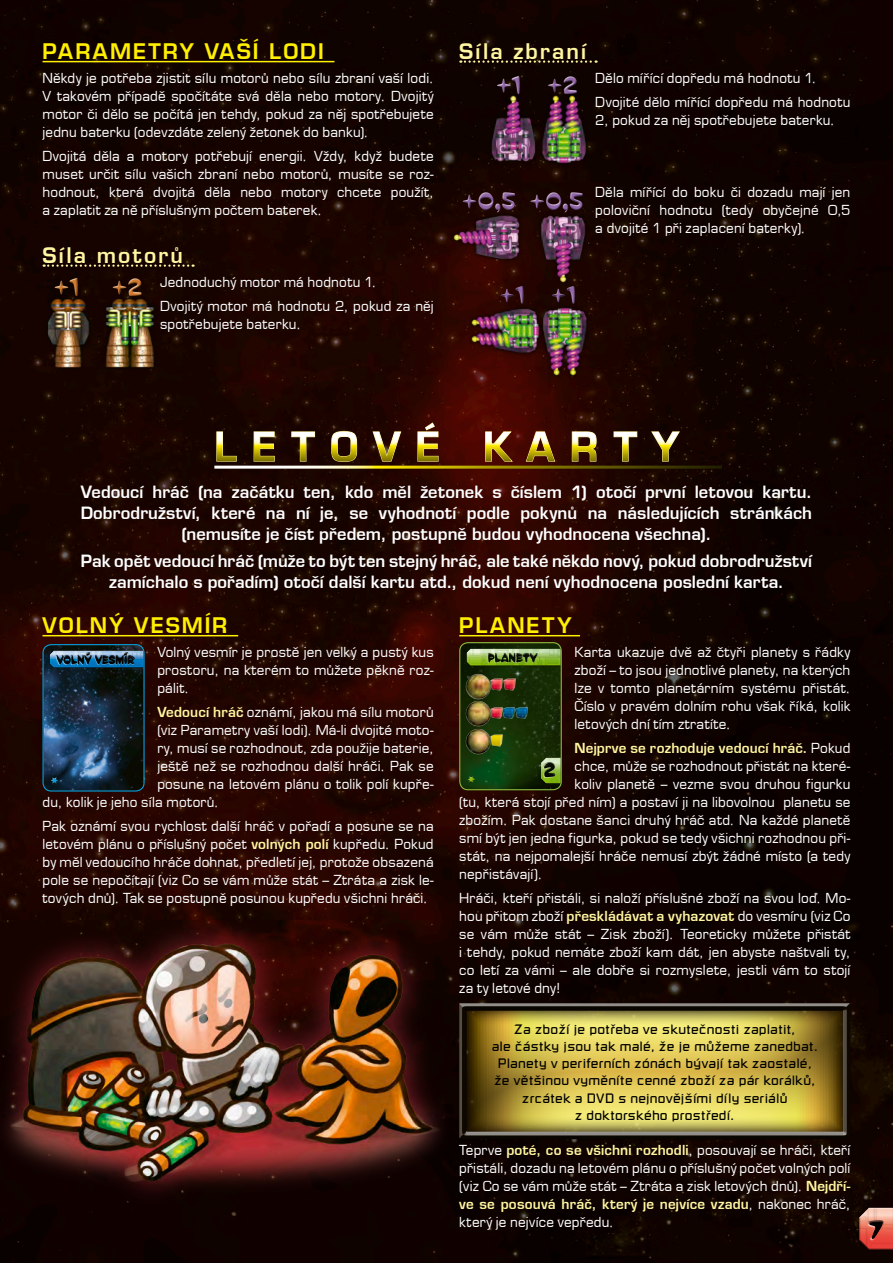
<style>
.page{position:relative;width:893px;height:1263px;background:#fff}
.page>*{position:absolute;margin:0;border:0;box-sizing:border-box;transform-origin:0 0}
.t1{font:39px "Euromode CE Bold 16 04 24";letter-spacing:.4em;color:#fff}
.t2{font:500 27px "Amorpheus";color:#9468a8}
.t3{font:21px "Euromode CE Bold 16 04 24";letter-spacing:.1em;color:#ffef00}
.t4{font:21px "Euromode CE Bold 16 04 24";letter-spacing:.1em;color:#fff6a1}
.t5{font:500 20.7px "Amorpheus";color:#00a0e4}
.t6{font:500 20.7px "Amorpheus";color:#8bbc0c}
.t7{font:16.5px/21px "Euromode CE Bold 16 04 24";letter-spacing:.005em;color:#fff;text-align:center}
.t8{font:13.5px/18px "Euromode CE Normal 16 04 24";letter-spacing:.015em;color:#fff;text-align:justify}
.t9{font:500 13.5px/17.2px "Russell Square CE";letter-spacing:.015em;color:#000;text-align:center}
.t10{font:13.5px "Euromode CE Bold 16 04 24";letter-spacing:.015em;color:#fff6a1}
.s1{font-family:"Amorpheus";font-weight:500;font-size:27px;color:#d1792c}
.s2{font-family:"Euromode CE Bold 16 04 24";color:#fff6a1}
.s3{font-family:"Euromode CE Normal 16 04 24";color:#fff}
</style>
<div class="page">
<img style="left:0;top:0;width:893px;height:1263px">
<hr style="left:43px;top:61px;width:291px;height:1px;background:#ffef00">
<svg style="left:44px;top:264px;width:150px;height:3px"></svg>
<img style="left:43px;top:286px;width:45px;height:83px">
<img style="left:88px;top:286px;width:72px;height:83px">
<div style="left:53px;top:276px;width:27px;height:21px;background:#150300"></div>
<svg style="left:53px;top:278px;width:27px;height:20px"></svg>
<svg style="left:111px;top:276px;width:33px;height:4px"></svg>
<svg style="left:111px;top:280px;width:33px;height:18px"></svg>
<svg style="left:460px;top:60px;width:137px;height:3px"></svg>
<img style="left:555px;top:94px;width:36px;height:83px">
<img style="left:490px;top:94px;width:65px;height:83px">
<div style="left:495px;top:74px;width:27px;height:21px;background:#0f0300"></div>
<svg style="left:495px;top:76px;width:27px;height:20px"></svg>
<svg style="left:546px;top:74px;width:33px;height:4px"></svg>
<svg style="left:546px;top:78px;width:33px;height:18px"></svg>
<img style="left:521px;top:200px;width:69px;height:84px">
<img style="left:452px;top:196px;width:83px;height:83px">
<svg style="left:461px;top:190px;width:57px;height:3px"></svg>
<svg style="left:461px;top:193px;width:57px;height:22px"></svg>
<svg style="left:528px;top:190px;width:57px;height:3px"></svg>
<svg style="left:528px;top:193px;width:57px;height:22px"></svg>
<img style="left:523px;top:294px;width:68px;height:83px">
<img style="left:470px;top:289px;width:83px;height:84px">
<div style="left:498px;top:284px;width:28px;height:20px;background:#2a0300"></div>
<svg style="left:498px;top:285px;width:28px;height:21px"></svg>
<div style="left:550px;top:284px;width:27px;height:20px;background:#1c0400"></div>
<svg style="left:550px;top:286px;width:27px;height:20px"></svg>
<hr style="left:214px;top:466px;width:508px;height:3px;background:#fff">
<svg style="left:216px;top:431px;width:21px;height:31px"></svg>
<svg style="left:253px;top:431px;width:22px;height:31px"></svg>
<svg style="left:291px;top:431px;width:24px;height:31px"></svg>
<svg style="left:331px;top:431px;width:26px;height:31px"></svg>
<svg style="left:372px;top:431px;width:29px;height:31px"></svg>
<svg style="left:417px;top:422px;width:22px;height:40px"></svg>
<svg style="left:485px;top:431px;width:28px;height:31px"></svg>
<svg style="left:526px;top:431px;width:29px;height:31px"></svg>
<svg style="left:572px;top:431px;width:25px;height:31px"></svg>
<svg style="left:613px;top:431px;width:25px;height:31px"></svg>
<svg style="left:651px;top:431px;width:29px;height:31px"></svg>
<hr style="left:43px;top:635px;width:195px;height:1px;background:#ffef00">
<img style="left:44px;top:645px;width:99px;height:145px">
<div style="left:50px;top:776px;width:10px;height:8px;background:#08141b"></div>
<svg style="left:50px;top:777px;width:10px;height:8px"></svg>
<svg style="left:50px;top:650px;width:93px;height:3px"></svg>
<svg style="left:50px;top:653px;width:93px;height:15px"></svg>
<div style="left:43px;top:644px;width:102px;height:147px;border:1px solid #00a3e0;border-radius:8px"></div>
<hr style="left:459px;top:635px;width:121px;height:1px;background:#ffef00">
<img style="left:460px;top:643px;width:101px;height:146px">
<img style="left:465px;top:672px;width:27px;height:82px">
<img style="left:489px;top:676px;width:13px;height:16px">
<img style="left:502px;top:676px;width:15px;height:16px">
<img style="left:489px;top:705px;width:12px;height:15px">
<img style="left:517px;top:705px;width:13px;height:15px">
<img style="left:501px;top:705px;width:16px;height:15px">
<img style="left:489px;top:732px;width:15px;height:16px">
<div style="left:467px;top:775px;width:9px;height:8px;background:#094715"></div>
<svg style="left:467px;top:776px;width:9px;height:8px"></svg>
<svg style="left:466px;top:648px;width:94px;height:4px"></svg>
<svg style="left:466px;top:652px;width:94px;height:15px"></svg>
<svg style="left:540px;top:757px;width:20px;height:5px"></svg>
<svg style="left:540px;top:762px;width:20px;height:22px"></svg>
<div style="left:459px;top:642px;width:103px;height:148px;border:1px solid #8bc03e;border-radius:8px"></div>
<div style="left:459px;top:1002px;width:391px;height:140px;background:#000;opacity:.75"></div>
<svg style="left:859px;top:1207px;width:34px;height:9px"></svg>
<svg style="left:859px;top:1216px;width:34px;height:36px"></svg>
<img style="left:0;top:866px;width:463px;height:340px">
<h3 class="t3" style="left:43px;top:38px;width:283px">PARAMETRY VAŠÍ LODI</h3>
<p class="t8" style="left:43px;top:69px;width:393px">Někdy je potřeba zjistit sílu motorů nebo sílu zbraní vaší lodi.<br>V takovém případě spočítáte svá děla nebo motory. Dvojitý motor či dělo se počítá jen tehdy, pokud za něj spotřebujete jednu baterku (odevzdáte zelený žetonek do banku).</p>
<p class="t8" style="left:43px;top:147px;width:393px">Dvojitá děla a motory potřebují energii. Vždy, když budete muset určit sílu vašich zbraní nebo motorů, musíte se roz&shy;hodnout, která dvojitá děla nebo motory chcete použít, a zaplatit za ně příslušným počtem baterek.</p>
<h3 class="t4" style="left:43px;top:242px;width:142px">Síla motorů</h3>
<p class="t8" style="left:160px;top:270px;width:275px;line-height:24px;text-indent:-107px"><span class="s1">+1 +2</span> Jednoduchý motor má hodnotu 1.<br>Dvojitý motor má hodnotu 2, pokud za něj</p>
<p class="t8" style="left:160px;top:315px;width:142px">spotřebujete baterku.</p>
<h3 class="t4" style="left:459px;top:38px;width:128px">Síla zbraní</h3>
<h2 class="t2" style="left:496px;top:69px;width:84px">+1 +2</h2>
<p class="t8" style="left:595px;top:66px;width:257px;line-height:24px">Dělo mířící dopředu má hodnotu 1.<br>Dvojité dělo mířící dopředu má hodnotu</p>
<p class="t8" style="left:595px;top:111px;width:241px">2, pokud za něj spotřebujete baterku.</p>
<h2 class="t2" style="left:462px;top:185px;width:124px">+0,5 +0,5</h2>
<p class="t8" style="left:595px;top:183px;width:257px">Děla mířící do boku či dozadu mají jen poloviční hodnotu (tedy obyčejné 0,5 a dvojité 1 při zaplacení baterky).</p>
<h2 class="t2" style="left:499px;top:278px;width:79px">+1 +1</h2>
<h1 class="t1" style="left:214px;top:423px;width:466px">LETOVÉ KARTY</h1>
<p class="t7" style="left:81px;top:481px;width:733px">Vedoucí hráč (na začátku ten, kdo měl žetonek s číslem 1) otočí první letovou kartu.<br>Dobrodružství, které na ní je, se vyhodnotí podle pokynů na následujících stránkách (nemusíte je číst předem, postupně budou vyhodnocena všechna).</p>
<p class="t7" style="left:81px;top:550px;width:733px">Pak opět vedoucí hráč (může to být ten stejný hráč, ale také někdo nový, pokud dobrodružství zamíchalo s pořadím) otočí další kartu atd., dokud není vyhodnocena poslední karta.</p>
<h3 class="t3" style="left:43px;top:612px;width:186px">VOLNÝ VESMÍR</h3>
<h3 class="t3" style="left:459px;top:612px;width:114px">PLANETY</h3>
<p class="t8" style="left:157px;top:643px;width:278px">Volný vesmír je prostě jen velký a pustý kus prostoru, na kterém to můžete pěkně roz&shy;pálit.</p>
<p class="t8" style="left:157px;top:703px;width:278px"><span class="s2">Vedoucí hráč</span> oznámí, jakou má sílu motorů</p>
<p class="t8" style="left:157px;top:721px;width:278px">(viz Parametry vaší lodi). Má-li dvojité moto-</p>
<p class="t8" style="left:157px;top:739px;width:278px">ry, musí se rozhodnout, zda použije baterie,</p>
<p class="t8" style="left:157px;top:757px;width:278px">ještě než se rozhodnou další hráči. Pak se</p>
<p class="t8" style="left:157px;top:775px;width:278px">posune na letovém plánu o tolik polí kupře-</p>
<p class="t8" style="left:43px;top:793px;width:178px">du, kolik je jeho síla motorů.</p>
<p class="t8" style="left:43px;top:817px;width:393px">Pak oznámí svou rychlost další hráč v pořadí a posune se na letovém plánu o příslušný počet <span class="s2">volných polí</span> kupředu. Pokud by měl vedoucího hráče dohnat, předletí jej, protože obsazená pole se nepočítají (viz Co se vám může stát – Ztráta a zisk le&shy;tových dnů). Tak se postupně posunou kupředu všichni hráči.</p>
<h3 class="t5" style="left:50px;top:772px;width:11px">*</h3>
<p class="t8" style="left:574px;top:643px;width:277px">Karta ukazuje dvě až čtyři planety s řádky zboží – to jsou jednotlivé planety, na kterých lze v tomto planetárním systému přistát.<br>Číslo v pravém dolním rohu však říká, kolik letových dní tím ztratíte.</p>
<p class="t10" style="left:574px;top:739px;width:277px">Nejprve se rozhoduje vedoucí hráč. <span class="s3">Pokud</span></p>
<p class="t8" style="left:574px;top:757px;width:277px">chce, může se rozhodnout přistát na které-</p>
<p class="t8" style="left:574px;top:775px;width:277px">koliv planetě – vezme svou druhou figurku</p>
<p class="t8" style="left:459px;top:793px;width:393px">(tu, která stojí před ním) a postaví ji na libovolnou planetu se</p>
<p class="t8" style="left:459px;top:811px;width:393px">zbožím. Pak dostane šanci druhý hráč atd. Na každé planetě</p>
<p class="t8" style="left:459px;top:829px;width:393px">smí být jen jedna figurka, pokud se tedy všichni rozhodnou při-</p>
<p class="t8" style="left:459px;top:847px;width:393px">stát, na nejpomalejší hráče nemusí zbýt žádné místo (a tedy</p>
<p class="t8" style="left:459px;top:865px;width:85px">nepřistávají).</p>
<p class="t8" style="left:459px;top:889px;width:393px">Hráči, kteří přistáli, si naloží příslušné zboží na svou loď. Mo&shy;hou přitom zboží <span class="s2">přeskládávat a vyhazovat</span> do vesmíru (viz Co se vám může stát – Zisk zboží). Teoreticky můžete přistát i tehdy, pokud nemáte zboží kam dát, jen abyste naštvali ty, co letí za vámi – ale dobře si rozmyslete, jestli vám to stojí za ty letové dny!</p>
<p class="t9" style="left:492px;top:1019px;width:328px">Za zboží je potřeba ve skutečnosti zaplatit,<br>ale částky jsou tak malé, že je můžeme zanedbat.<br>Planety v periferních zónách bývají tak zaostalé, že většinou vyměníte cenné zboží za pár korálků, zrcátek a DVD s nejnovějšími díly seriálů<br>z doktorského prostředí.</p>
<p class="t8" style="left:459px;top:1141px;width:393px">Teprve <span class="s2">poté, co se všichni rozhodli</span>, posouvají se hráči, kteří přistáli, dozadu na letovém plánu o příslušný počet volných polí (viz Co se vám může stát – Ztráta a zisk letových dnů). <span class="s2">Nejdří-</span></p>
<p class="t10" style="left:459px;top:1195px;width:393px">ve se posouvá hráč, který je nejvíce vzadu<span class="s3">, nakonec hráč,</span></p>
<p class="t8" style="left:459px;top:1213px;width:156px">který je nejvíce vepředu.</p>
<h3 class="t6" style="left:467px;top:770px;width:11px">*</h3>
</div>
